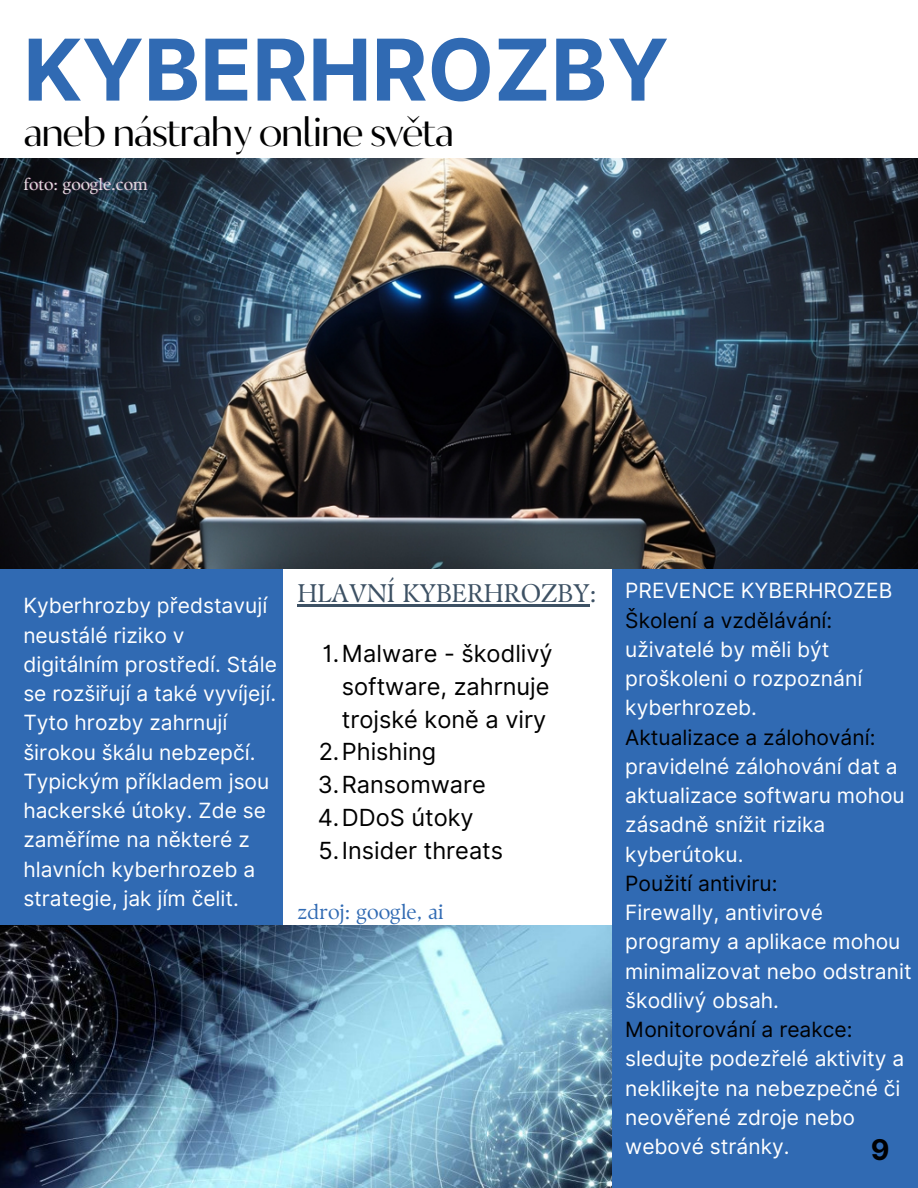
<style>
.page{position:relative;width:918px;height:1188px;background:#fff}
.page>*{position:absolute;margin:0;border:0;box-sizing:border-box;transform-origin:0 0}
.t1{font:700 85.2px "Inter";color:#306ab3}
.t2{font:42.45px "Circe Contrast";letter-spacing:-.04em;color:#000001}
.t3{font:700 28.5px "Inter";color:#000001}
.t4{font:25.5px "TY Serif D";color:#3d5164}
.t5{font:23.55px/32.8px "Inter";color:#000}
.t6{font:21px/29.2px "Inter";color:#fff}
.t7{font:21px "TY Serif D";color:#306ab3}
.t8{font:16.8px "TY Serif D";color:#e4e4e4}
.s1{color:#000001}
</style>
<div class="page">
<img style="left:0;top:159px;width:918px;height:409px">
<div style="left:0;top:569px;width:283px;height:619px;background:#306ab3"></div>
<div style="left:612px;top:569px;width:306px;height:619px;background:#306ab3"></div>
<img style="left:0;top:926px;width:612px;height:262px">
<hr style="left:297px;top:605px;width:293px;height:2px;background:#3d5164">
<p class="t1" style="left:23px;top:19px;width:647px">KYBERHROZBY</p>
<h5 class="t2" style="left:23px;top:107px;width:433px">aneb nástrahy online světa</h5>
<p class="t8" style="left:23px;top:174px;width:126px">foto: google.com</p>
<h5 class="t6" style="left:23px;top:591px;width:255px">Kyberhrozby představují neustálé riziko v digitálním prostředí. Stále se rozšiřují a také vyvíjejí.<br>Tyto hrozby zahrnují širokou škálu nebzepčí.<br>Typickým příkladem jsou hackerské útoky. Zde se zaměříme na některé z hlavních kyberhrozeb a strategie, jak jím čelit.</h5>
<p class="t4" style="left:297px;top:578px;width:301px">HLAVNÍ KYBERHROZBY:</p>
<h3 class="t5" style="left:342px;top:637px;width:212px;text-indent:-19px">1.Malware - škodlivý software, zahrnuje trojské koně a viry</h3>
<p class="t5" style="left:319px;top:735px;width:119px">2.Phishing</p>
<p class="t5" style="left:318px;top:768px;width:170px">3.Ransomware</p>
<p class="t5" style="left:318px;top:801px;width:157px">4.DDoS útoky</p>
<p class="t5" style="left:319px;top:834px;width:186px">5.Insider threats</p>
<h5 class="t7" style="left:297px;top:899px;width:148px">zdroj: google, ai</h5>
<p class="t6" style="left:625px;top:576px;width:288px">PREVENCE KYBERHROZEB<br><span class="s1">Školení a vzdělávání: </span>uživatelé by měli být proškoleni o rozpoznání kyberhrozeb.<br><span class="s1">Aktualizace a zálohování: </span>pravidelné zálohování dat a aktualizace softwaru mohou zásadně snížit rizika kyberútoku.<br><span class="s1">Použití antiviru:<br></span>Firewally, antivirové programy a aplikace mohou minimalizovat nebo odstranit škodlivý obsah.<br><span class="s1">Monitorování a reakce: </span>sledujte podezřelé aktivity a neklikejte na nebezpečné či neověřené zdroje nebo webové stránky.</p>
<p class="t3" style="left:871px;top:1133px;width:20px">9</p>
</div>
